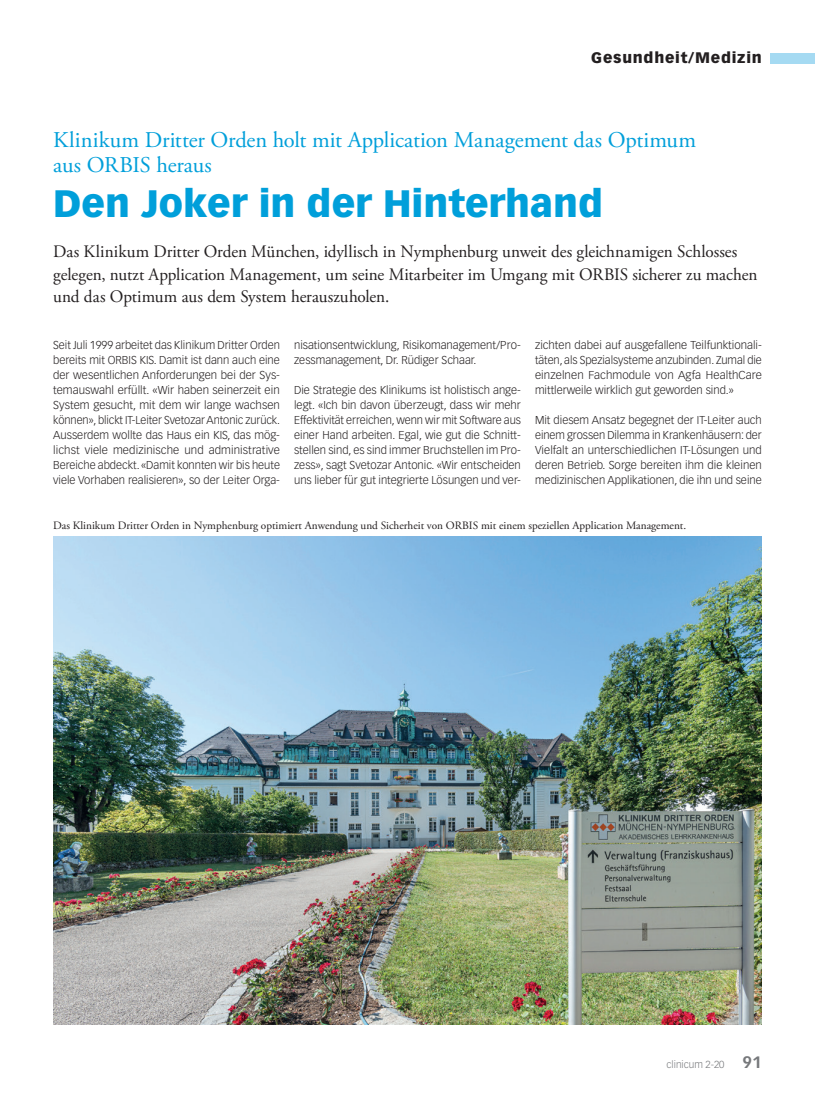
<style>
.page{position:relative;width:815px;height:1099px;background:#fff}
.page>*{position:absolute;margin:0;border:0;box-sizing:border-box;transform-origin:0 0}
.Titel_GM{font:900 37.5px "Vectora LT Std";color:#009fda}
.Obertitel_GM{font:22.5px/25px "Adobe Garamond Pro";letter-spacing:-.005em;color:#009fda}
.Lead{font:17.5px/22.5px "Adobe Garamond Pro";color:#231f20}
.t1{font:900 15px "Vectora LT Std";letter-spacing:.05em;color:#231f20}
.Lauftext{font:300 11.25px/15px "Vectora LT Std";color:#231f20;text-align:justify}
.Legende{font:11.25px "Adobe Garamond Pro";color:#231f20}
.t2{font:300 10px "Vectora LT Std";color:#76787b}
.s1{font-weight:700;font-size:16.25px}
</style>
<div class="page">
<div style="left:770px;top:53px;width:45px;height:10px;background:#a5daf2"></div>
<img style="left:53px;top:536px;width:709px;height:488px">
<h3 class="t1" style="left:591px;top:49px;width:172px">Gesundheit/Medizin</h3>
<p class="Obertitel_GM" style="left:53px;top:128px;width:644px">Klinikum Dritter Orden holt mit Application Management das Optimum aus ORBIS heraus</p>
<p class="Titel_GM" style="left:53px;top:180px;width:552px">Den Joker in der Hinterhand</p>
<p class="Lead" style="left:53px;top:241px;width:706px">Das Klinikum Dritter Orden München, idyllisch in Nymphenburg unweit des gleichnamigen Schlosses gelegen, nutzt Application Management, um seine Mitarbeiter im Umgang mit ORBIS sicherer zu machen und das Optimum aus dem System herauszuholen.</p>
<p class="Lauftext" style="left:53px;top:338px;width:228px">Seit Juli 1999 arbeitet das Klinikum Dritter Orden bereits mit ORBIS KIS. Damit ist dann auch eine der wesentlichen Anforderungen bei der Sys&shy;temauswahl erfüllt. «Wir haben seinerzeit ein System gesucht, mit dem wir lange wachsen können», blickt IT-Leiter Svetozar Antonic zurück.<br>Ausserdem wollte das Haus ein KIS, das mög&shy;lichst viele medizinische und administrative Bereiche abdeckt. «Damit konnten wir bis heute viele Vorhaben realisieren», so der Leiter Orga-</p>
<p class="Lauftext" style="left:294px;top:338px;width:228px">nisationsentwicklung, Risikomanagement/Pro&shy;zessmanagement, Dr. Rüdiger Schaar.</p>
<p class="Lauftext" style="left:535px;top:338px;width:228px">zichten dabei auf ausgefallene Teilfunktionali&shy;täten, als Spezialsysteme anzubinden. Zumal die einzelnen Fachmodule von Agfa HealthCare mittlerweile wirklich gut geworden sind.»</p>
<p class="Lauftext" style="left:535px;top:413px;width:228px">Mit diesem Ansatz begegnet der IT-Leiter auch einem grossen Dilemma in Krankenhäusern: der Vielfalt an unterschiedlichen IT-Lösungen und deren Betrieb. Sorge bereiten ihm die kleinen medizinischen Applikationen, die ihn und seine</p>
<p class="Lauftext" style="left:294px;top:383px;width:228px">Die Strategie des Klinikums ist holistisch ange&shy;legt. «Ich bin davon überzeugt, dass wir mehr Effektivität erreichen, wenn wir mit Software aus einer Hand arbeiten. Egal, wie gut die Schnitt&shy;stellen sind, es sind immer Bruchstellen im Pro&shy;zess», sagt Svetozar Antonic. «Wir entscheiden uns lieber für gut integrierte Lösungen und ver-</p>
<p class="Legende" style="left:53px;top:519px;width:635px">Das Klinikum Dritter Orden in Nymphenburg optimiert Anwendung und Sicherheit von ORBIS mit einem speziellen Application Management.</p>
<p class="t2" style="left:667px;top:1058px;width:97px">clinicum 2-20 <span class="s1">91</span></p>
</div>
